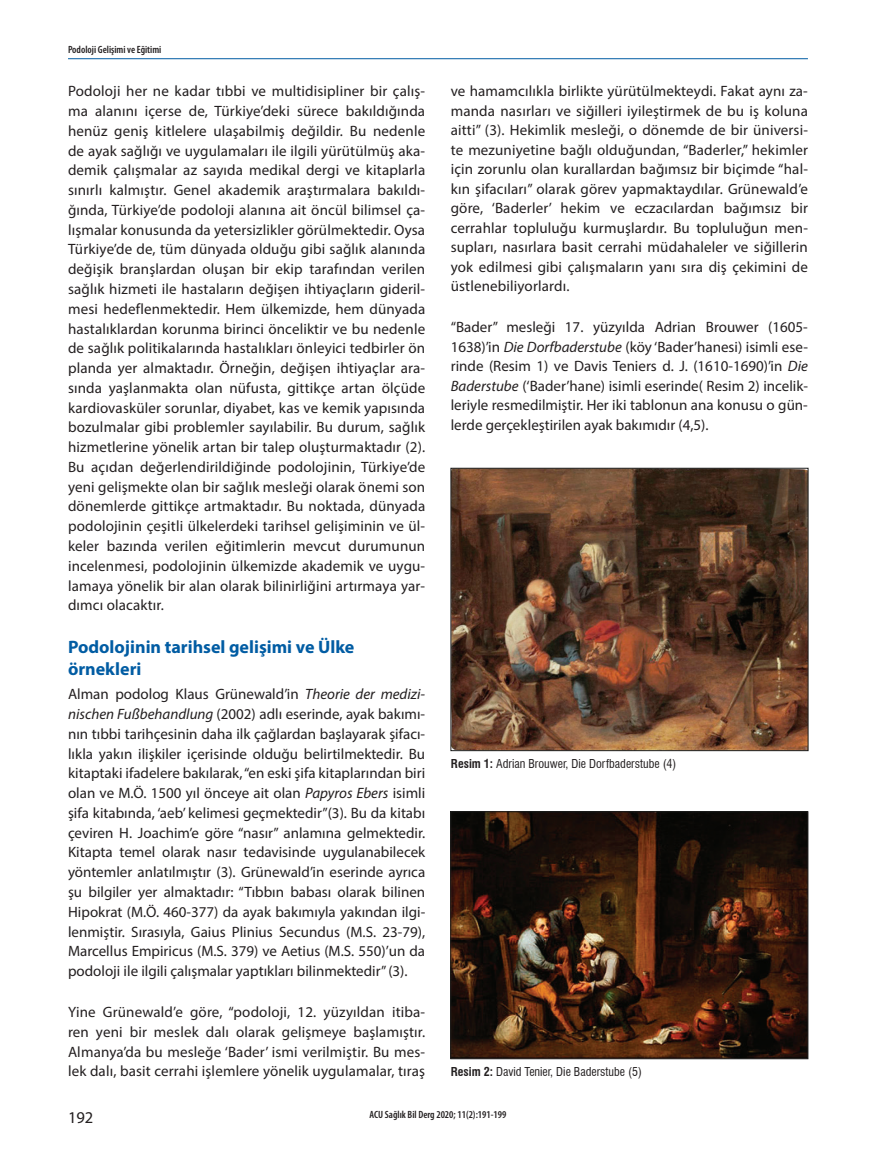
<style>
.page{position:relative;width:893px;height:1170px;background:#fff}
.page>*{position:absolute;margin:0;border:0;box-sizing:border-box;transform-origin:0 0}
.t1{font:700 18px/21.9px "Myriad Pro";color:#015ca3}
.t2{font:16.5px "Myriad Pro";color:#231f20}
.t3{font:15px/19.8px "Myriad Pro";letter-spacing:.01em;color:#231f20;text-align:justify}
.t4{font:condensed 12px "Swiss 721 BT";color:#231f20}
.t5{font:600 condensed 10.5px "Myriad Pro";color:#231f20}
.s1{font-style:italic}
.s2{font-weight:700}
</style>
<div class="page">
<hr style="left:68px;top:58px;width:740px;height:1px;background:#015ca3">
<img style="left:453px;top:470px;width:353px;height:278px">
<div style="left:451px;top:468px;width:357px;height:282px;border:1px solid #1e1f1e"></div>
<img style="left:453px;top:813px;width:353px;height:243px">
<div style="left:451px;top:811px;width:357px;height:247px;border:1px solid #1e1f1e"></div>
<p class="t5" style="left:68px;top:44px;width:95px">Podoloji Gelişimi ve Eğitimi</p>
<p class="t3" style="left:68px;top:81px;width:359px">Podoloji her ne kadar tıbbi ve multidisipliner bir çalış&shy;ma alanını içerse de, Türkiye’deki sürece bakıldığında henüz geniş kitlelere ulaşabilmiş değildir. Bu nedenle de ayak sağlığı ve uygulamaları ile ilgili yürütülmüş aka&shy;demik çalışmalar az sayıda medikal dergi ve kitaplarla sınırlı kalmıştır. Genel akademik araştırmalara bakıldı&shy;ğında, Türkiye’de podoloji alanına ait öncül bilimsel ça&shy;lışmalar konusunda da yetersizlikler görülmektedir. Oysa Türkiye’de de, tüm dünyada olduğu gibi sağlık alanında değişik branşlardan oluşan bir ekip tarafından verilen sağlık hizmeti ile hastaların değişen ihtiyaçların gideril&shy;mesi hedeflenmektedir. Hem ülkemizde, hem dünyada hastalıklardan korunma birinci önceliktir ve bu nedenle de sağlık politikalarında hastalıkları önleyici tedbirler ön planda yer almaktadır. Örneğin, değişen ihtiyaçlar ara&shy;sında yaşlanmakta olan nüfusta, gittikçe artan ölçüde kardiovasküler sorunlar, diyabet, kas ve kemik yapısında bozulmalar gibi problemler sayılabilir. Bu durum, sağlık hizmetlerine yönelik artan bir talep oluşturmaktadır (2).<br>Bu açıdan değerlendirildiğinde podolojinin, Türkiye’de yeni gelişmekte olan bir sağlık mesleği olarak önemi son dönemlerde gittikçe artmaktadır. Bu noktada, dünyada podolojinin çeşitli ülkelerdeki tarihsel gelişiminin ve ül&shy;keler bazında verilen eğitimlerin mevcut durumunun incelenmesi, podolojinin ülkemizde akademik ve uygu&shy;lamaya yönelik bir alan olarak bilinirliğini artırmaya yar&shy;dımcı olacaktır.</p>
<p class="t1" style="left:68px;top:635px;width:288px">Podolojinin tarihsel gelişimi ve Ülke örnekleri</p>
<p class="t3" style="left:68px;top:684px;width:359px">Alman podolog Klaus Grünewald’in <span class="s1">Theorie der medizi&shy;nischen Fußbehandlung</span> (2002) adlı eserinde, ayak bakımı&shy;nın tıbbi tarihçesinin daha ilk çağlardan başlayarak şifacı&shy;lıkla yakın ilişkiler içerisinde olduğu belirtilmektedir. Bu kitaptaki ifadelere bakılarak, “en eski şifa kitaplarından biri olan ve M.Ö. 1500 yıl önceye ait olan <span class="s1">Papyros Ebers</span> isimli şifa kitabında, ‘aeb’ kelimesi geçmektedir”(3). Bu da kitabı çeviren H. Joachim’e göre “nasır” anlamına gelmektedir.<br>Kitapta temel olarak nasır tedavisinde uygulanabilecek yöntemler anlatılmıştır (3). Grünewald’in eserinde ayrıca şu bilgiler yer almaktadır: “Tıbbın babası olarak bilinen Hipokrat (M.Ö. 460-377) da ayak bakımıyla yakından ilgi&shy;lenmiştir. Sırasıyla, Gaius Plinius Secundus (M.S. 23-79), Marcellus Empiricus (M.S. 379) ve Aetius (M.S. 550)’un da podoloji ile ilgili çalışmalar yaptıkları bilinmektedir” (3).</p>
<p class="t3" style="left:68px;top:1001px;width:359px">Yine Grünewald’e göre, “podoloji, 12. yüzyıldan itiba&shy;ren yeni bir meslek dalı olarak gelişmeye başlamıştır.<br>Almanya’da bu mesleğe ‘Bader’ ismi verilmiştir. Bu mes&shy;lek dalı, basit cerrahi işlemlere yönelik uygulamalar, tıraş</p>
<p class="t3" style="left:451px;top:81px;width:359px">ve hamamcılıkla birlikte yürütülmekteydi. Fakat aynı za&shy;manda nasırları ve siğilleri iyileştirmek de bu iş koluna aitti” (3). Hekimlik mesleği, o dönemde de bir üniversi&shy;te mezuniyetine bağlı olduğundan, “Baderler,” hekimler için zorunlu olan kurallardan bağımsız bir biçimde “hal&shy;kın şifacıları” olarak görev yapmaktaydılar. Grünewald’e göre, ‘Baderler’ hekim ve eczacılardan bağımsız bir cerrahlar topluluğu kurmuşlardır. Bu topluluğun men&shy;supları, nasırlara basit cerrahi müdahaleler ve siğillerin yok edilmesi gibi çalışmaların yanı sıra diş çekimini de üstlenebiliyorlardı.</p>
<p class="t3" style="left:451px;top:317px;width:359px">“Bader” mesleği 17. yüzyılda Adrian Brouwer (1605- 1638)’in <span class="s1">Die Dorfbaderstube</span> (köy ‘Bader’hanesi) isimli ese&shy;rinde (Resim 1) ve Davis Teniers d. J. (1610-1690)’in <span class="s1">Die Baderstube</span> (‘Bader’hane) isimli eserinde( Resim 2) incelik&shy;leriyle resmedilmiştir. Her iki tablonun ana konusu o gün&shy;lerde gerçekleştirilen ayak bakımıdır (4,5).</p>
<p class="t4" style="left:451px;top:756px;width:227px"><span class="s2">Resim 1:</span> Adrian Brouwer, Die Dorfbaderstube (4)</p>
<p class="t4" style="left:451px;top:1064px;width:193px"><span class="s2">Resim 2:</span> David Tenier, Die Baderstube (5)</p>
<p class="t2" style="left:68px;top:1106px;width:27px">192</p>
<p class="t5" style="left:369px;top:1108px;width:138px">ACU Sağlık Bil Derg 2020; 11(2):191-199</p>
</div>
